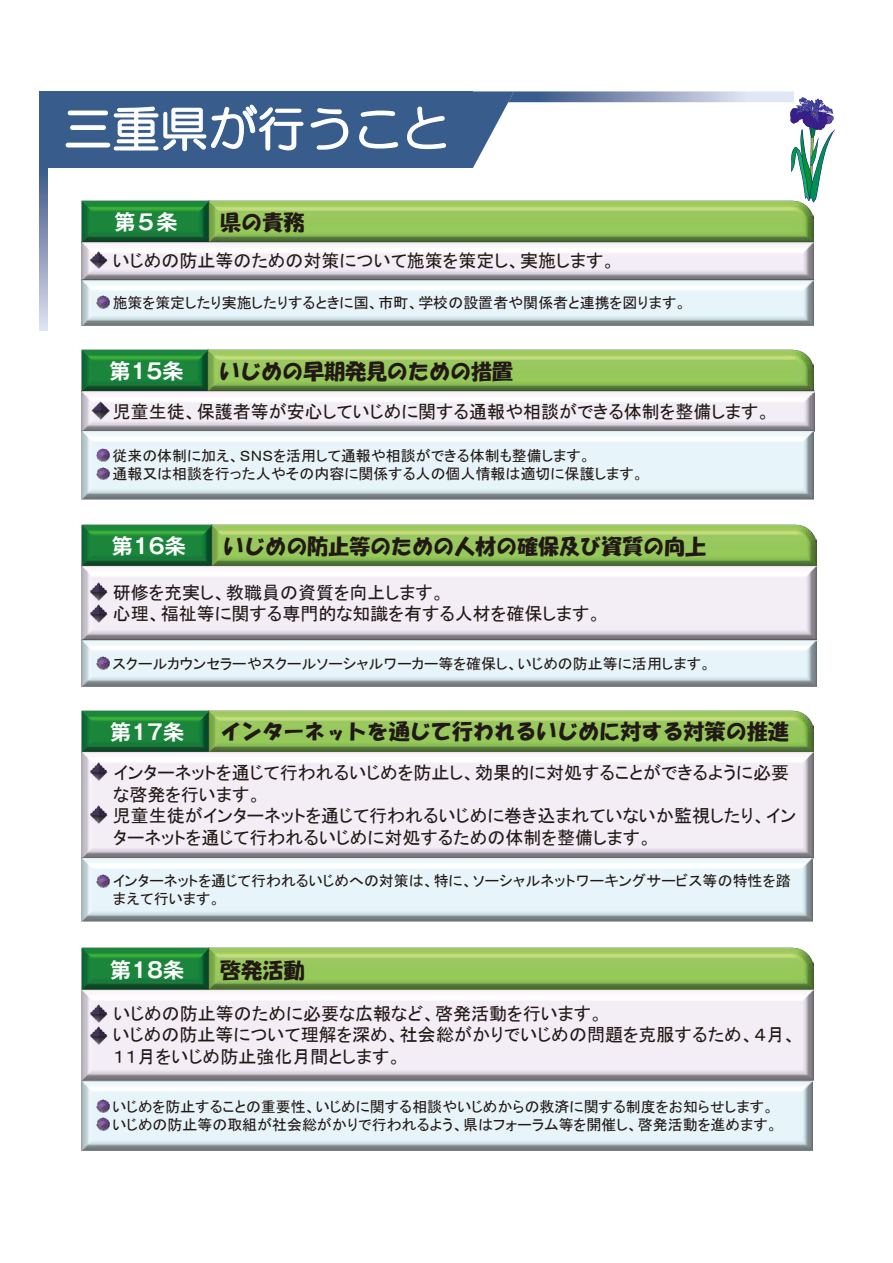
<style>
.page{position:relative;width:893px;height:1263px;background:#fff}
.page>*{position:absolute;margin:0;border:0;box-sizing:border-box;transform-origin:0 0}
.t1{font:48px "HG Maru Gothic MPRO";letter-spacing:.005em;color:#fff}
.t2{font:21px "HG Soei Kakupoptai";color:#221815}
.t3{font:700 21px "Gothic MB101 Pr 6 De";color:#fff}
.t4{font:18px/21.6px "MS P Gothic";color:#221815}
.t5{font:15px/18px "MS P Gothic";color:#221815}
</style>
<div class="page">
<img style="left:81px;top:200px;width:733px;height:126px">
<img style="left:81px;top:349px;width:733px;height:150px">
<img style="left:81px;top:710px;width:733px;height:211px">
<img style="left:81px;top:524px;width:736px;height:163px">
<img style="left:81px;top:947px;width:733px;height:204px">
<svg style="left:96px;top:296px;width:13px;height:13px"></svg>
<img style="left:90px;top:251px;width:18px;height:18px">
<img style="left:92px;top:401px;width:18px;height:18px">
<svg style="left:96px;top:874px;width:13px;height:13px"></svg>
<img style="left:90px;top:763px;width:18px;height:18px">
<img style="left:90px;top:805px;width:18px;height:18px">
<svg style="left:96px;top:657px;width:13px;height:13px"></svg>
<img style="left:90px;top:605px;width:18px;height:17px">
<img style="left:90px;top:582px;width:18px;height:18px">
<img style="left:90px;top:1005px;width:18px;height:18px">
<img style="left:90px;top:1026px;width:18px;height:18px">
<svg style="left:96px;top:1100px;width:13px;height:31px"></svg>
<svg style="left:96px;top:449px;width:13px;height:31px"></svg>
<div style="left:39px;top:91px;width:434px;height:77px;background:#385d8c"></div>
<svg style="left:39px;top:168px;width:9px;height:162px"></svg>
<div style="left:70px;top:125px;width:36px;height:5px;border:1px solid #fff;border-radius:2px"></div>
<div style="left:66px;top:143px;width:44px;height:4px;border:1px solid #fff;border-radius:2px"></div>
<div style="left:68px;top:111px;width:40px;height:4px;border:1px solid #fff;border-radius:2px"></div>
<svg style="left:113px;top:104px;width:191px;height:48px"></svg>
<svg style="left:310px;top:108px;width:39px;height:42px"></svg>
<svg style="left:359px;top:110px;width:40px;height:39px"></svg>
<svg style="left:407px;top:106px;width:39px;height:44px"></svg>
<svg style="left:473px;top:91px;width:362px;height:111px"></svg>
<h1 class="t1" style="left:64px;top:105px;width:387px">三重県が行うこと</h1>
<p class="t3" style="left:115px;top:205px;width:65px">第５条</p>
<p class="t2" style="left:220px;top:212px;width:86px">県の責務</p>
<p class="t4" style="left:113px;top:250px;width:504px">いじめの防止等のための対策について施策を策定し、実施します。</p>
<p class="t5" style="left:113px;top:293px;width:575px">施策を策定したり実施したりするときに国、市町、学校の設置者や関係者と連携を図ります。</p>
<p class="t3" style="left:110px;top:354px;width:76px">第15条</p>
<p class="t2" style="left:219px;top:361px;width:296px">いじめの早期発見のための措置</p>
<p class="t4" style="left:113px;top:400px;width:659px">児童生徒、保護者等が安心していじめに関する通報や相談ができる体制を整備します。</p>
<p class="t5" style="left:112px;top:447px;width:533px">従来の体制に加え、ＳＮＳを活用して通報や相談ができる体制も整備します。<br>通報又は相談を行った人やその内容に関係する人の個人情報は適切に保護します。</p>
<p class="t3" style="left:112px;top:529px;width:76px">第16条</p>
<p class="t2" style="left:223px;top:536px;width:485px">いじめの防止等のための人材の確保及び資質の向上</p>
<p class="t4" style="left:113px;top:581px;width:490px">研修を充実し、教職員の資質を向上します。<br>心理、福祉等に関する専門的な知識を有する人材を確保します。</p>
<p class="t5" style="left:112px;top:654px;width:600px">スクールカウンセラーやスクールソーシャルワーカー等を確保し、いじめの防止等に活用します。</p>
<p class="t3" style="left:110px;top:715px;width:76px">第17条</p>
<p class="t2" style="left:220px;top:721px;width:570px">インターネットを通じて行われるいじめに対する対策の推進</p>
<p class="t4" style="left:113px;top:762px;width:685px">インターネットを通じて行われるいじめを防止し、効果的に対処することができるように必要な啓発を行います。<br>児童生徒がインターネットを通じて行われるいじめに巻き込まれていないか監視したり、インターネットを通じて行われるいじめに対処するための体制を整備します。</p>
<p class="t5" style="left:113px;top:871px;width:679px">インターネットを通じて行われるいじめへの対策は、特に、ソーシャルネットワーキングサービス等の特性を踏まえて行います。</p>
<p class="t3" style="left:110px;top:952px;width:76px">第18条</p>
<p class="t2" style="left:220px;top:959px;width:86px">啓発活動</p>
<p class="t4" style="left:113px;top:1002px;width:685px">いじめの防止等のために必要な広報など、啓発活動を行います。<br>いじめの防止等について理解を深め、社会総がかりでいじめの問題を克服するため、４月、<br>１１月をいじめ防止強化月間とします。</p>
<p class="t5" style="left:112px;top:1097px;width:667px">いじめを防止することの重要性、いじめに関する相談やいじめからの救済に関する制度をお知らせします。いじめの防止等の取組が社会総がかりで行われるよう、県はフォーラム等を開催し、啓発活動を進めます。</p>
</div>
